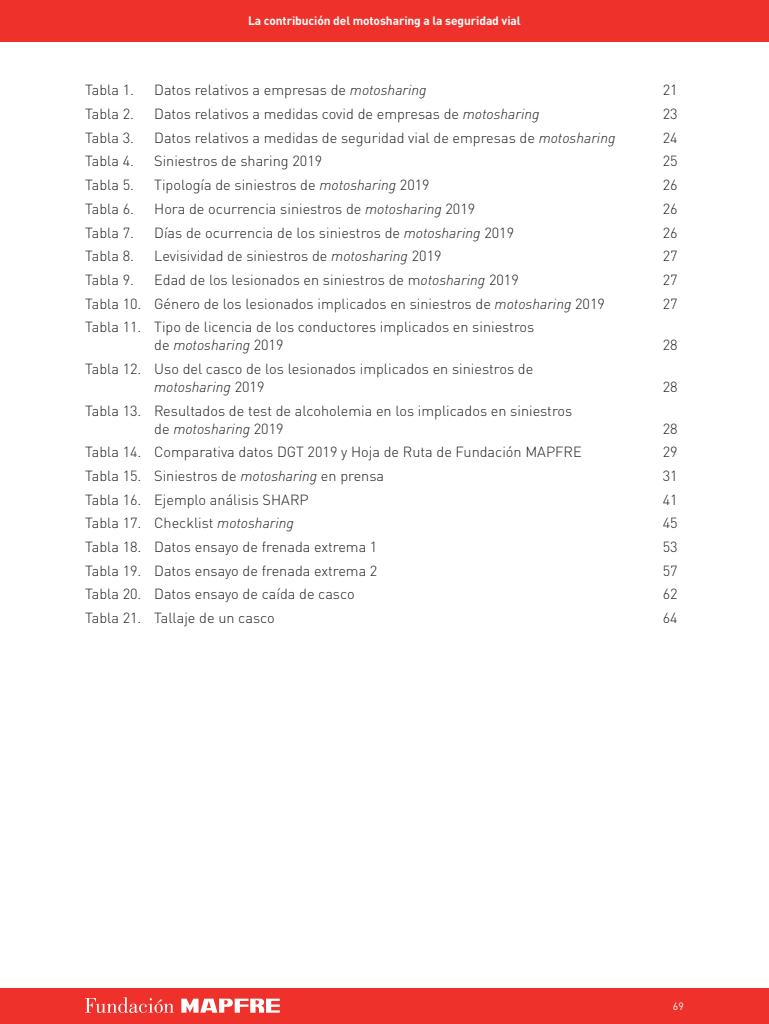
<style>
.page{position:relative;width:769px;height:1024px;background:#fff}
.page>*{position:absolute;margin:0;border:0;box-sizing:border-box;transform-origin:0 0}
.t1{font:300 14.5px/18px "DIN Pro";color:#231f20}
.t2{font:700 12px "DIN Pro";letter-spacing:-.01em;color:#fff}
.t3{font:10.5px "DIN Pro";color:#fff}
.s1{font-style:italic}
</style>
<div class="page">
<div style="left:0;top:988px;width:768px;height:35px;background:#ee312a"></div>
<svg style="left:181px;top:998px;width:99px;height:14px"></svg>
<svg style="left:85px;top:997px;width:88px;height:15px"></svg>
<div style="left:0;top:0;width:768px;height:41px;background:#ee312a"></div>
<p class="t2" style="left:248px;top:10px;width:274px">La contribución del motosharing a la seguridad vial</p>
<p class="t1" style="left:85px;top:80px;width:50px">Tabla 1.</p>
<p class="t1" style="left:154px;top:80px;width:274px">Datos relativos a empresas de <span class="s1">motosharing</span></p>
<p class="t1" style="left:662px;top:80px;width:16px">21</p>
<p class="t1" style="left:85px;top:104px;width:50px">Tabla 2.</p>
<p class="t1" style="left:154px;top:104px;width:387px">Datos relativos a medidas covid de empresas de <span class="s1">motosharing</span></p>
<p class="t1" style="left:662px;top:104px;width:16px">23</p>
<p class="t1" style="left:85px;top:127px;width:50px">Tabla 3.</p>
<p class="t1" style="left:154px;top:127px;width:462px">Datos relativos a medidas de seguridad vial de empresas de <span class="s1">motosharing</span></p>
<p class="t1" style="left:662px;top:127px;width:16px">24</p>
<p class="t1" style="left:85px;top:151px;width:50px">Tabla 4.</p>
<p class="t1" style="left:154px;top:151px;width:169px">Siniestros de sharing 2019</p>
<p class="t1" style="left:662px;top:151px;width:16px">25</p>
<p class="t1" style="left:85px;top:175px;width:50px">Tabla 5.</p>
<p class="t1" style="left:154px;top:175px;width:277px">Tipología de siniestros de <span class="s1">motosharing</span> 2019</p>
<p class="t1" style="left:662px;top:175px;width:16px">26</p>
<p class="t1" style="left:85px;top:198px;width:50px">Tabla 6.</p>
<p class="t1" style="left:154px;top:198px;width:322px">Hora de ocurrencia siniestros de <span class="s1">motosharing</span> 2019</p>
<p class="t1" style="left:662px;top:198px;width:16px">26</p>
<p class="t1" style="left:85px;top:222px;width:50px">Tabla 7.</p>
<p class="t1" style="left:154px;top:222px;width:361px">Días de ocurrencia de los siniestros de <span class="s1">motosharing</span> 2019</p>
<p class="t1" style="left:662px;top:222px;width:16px">26</p>
<p class="t1" style="left:85px;top:246px;width:50px">Tabla 8.</p>
<p class="t1" style="left:154px;top:246px;width:289px">Levisividad de siniestros de <span class="s1">motosharing</span> 2019</p>
<p class="t1" style="left:662px;top:246px;width:16px">27</p>
<p class="t1" style="left:85px;top:269px;width:50px">Tabla 9.</p>
<p class="t1" style="left:154px;top:269px;width:366px">Edad de los lesionados en siniestros de m<span class="s1">otosharing</span> 2019</p>
<p class="t1" style="left:662px;top:269px;width:16px">27</p>
<p class="t1" style="left:85px;top:293px;width:521px">Tabla 10. Género de los lesionados implicados en siniestros de <span class="s1">motosharing</span> 2019</p>
<p class="t1" style="left:662px;top:293px;width:16px">27</p>
<p class="t1" style="left:154px;top:317px;width:381px;text-indent:-69px">Tabla 11. Tipo de licencia de los conductores implicados en siniestros de <span class="s1">motosharing</span> 2019</p>
<p class="t1" style="left:662px;top:335px;width:16px">28</p>
<p class="t1" style="left:154px;top:358px;width:380px;text-indent:-69px">Tabla 12. Uso del casco de los lesionados implicados en siniestros de <span class="s1">motosharing</span> 2019</p>
<p class="t1" style="left:154px;top:400px;width:419px;text-indent:-69px">Tabla 13. Resultados de test de alcoholemia en los implicados en siniestros de <span class="s1">motosharing</span> 2019</p>
<p class="t1" style="left:662px;top:376px;width:16px">28</p>
<p class="t1" style="left:662px;top:418px;width:16px">28</p>
<p class="t1" style="left:85px;top:441px;width:498px">Tabla 14. Comparativa datos DGT 2019 y Hoja de Ruta de Fundación MAPFRE</p>
<p class="t1" style="left:662px;top:441px;width:16px">29</p>
<p class="t1" style="left:85px;top:465px;width:300px">Tabla 15. Siniestros de <span class="s1">motosharing</span> en prensa</p>
<p class="t1" style="left:662px;top:465px;width:16px">31</p>
<p class="t1" style="left:85px;top:489px;width:225px">Tabla 16. Ejemplo análisis SHARP</p>
<p class="t1" style="left:662px;top:489px;width:16px">41</p>
<p class="t1" style="left:85px;top:512px;width:210px">Tabla 17. Checklist <span class="s1">motosharing</span></p>
<p class="t1" style="left:662px;top:512px;width:16px">45</p>
<p class="t1" style="left:85px;top:536px;width:294px">Tabla 18. Datos ensayo de frenada extrema 1</p>
<p class="t1" style="left:662px;top:536px;width:16px">53</p>
<p class="t1" style="left:85px;top:560px;width:294px">Tabla 19. Datos ensayo de frenada extrema 2</p>
<p class="t1" style="left:662px;top:560px;width:16px">57</p>
<p class="t1" style="left:85px;top:583px;width:271px">Tabla 20. Datos ensayo de caída de casco</p>
<p class="t1" style="left:662px;top:583px;width:16px">62</p>
<p class="t1" style="left:85px;top:607px;width:191px">Tabla 21. Tallaje de un casco</p>
<p class="t1" style="left:662px;top:607px;width:16px">64</p>
<p class="t3" style="left:672px;top:997px;width:12px">69</p>
</div>
